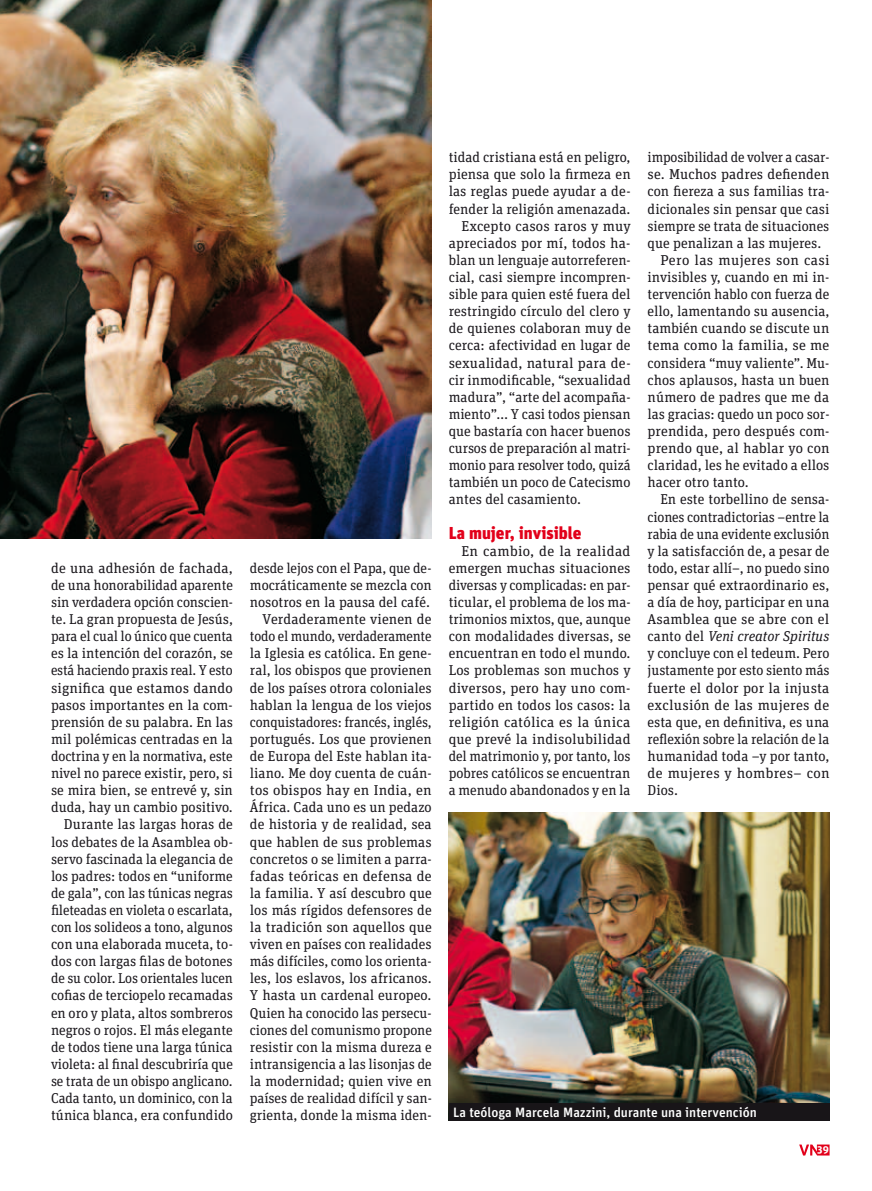
<style>
.page{position:relative;width:872px;height:1191px;background:#fff}
.page>*{position:absolute;margin:0;border:0;box-sizing:border-box;transform-origin:0 0}
.t1{font:900 17.25px "Unit OT";color:#e2001a}
.t2{font:14.25px/17.1px "Unit Slab OT";color:#1a171c;text-align:right}
.t3{font:14.25px "Unit Slab OT";letter-spacing:.02em;color:#1a171c}
.t4{font:italic 14.25px "Unit Slab OT";color:#1a171c}
.t5{font:500 13.5px "Unit OT";color:#fff}
.t6{font:700 10.5px "Unit Rounded OT";color:#fff}
.s1{font-style:normal}
</style>
<div class="page">
<svg style="left:799px;top:1144px;width:30px;height:11px"></svg>
<img style="left:0;top:0;width:432px;height:538px">
<img style="left:449px;top:812px;width:380px;height:291px">
<div style="left:449px;top:1103px;width:380px;height:17px;background:#181518"></div>
<p class="t2" style="left:51px;top:559px;width:183px">de una adhesión de fachada, de una honorabilidad aparente sin verdadera opción conscien&shy;te. la gran propuesta de Jesús, para el cual lo único que cuenta es la intención del corazón, se está haciendo praxis real. Y esto significa que estamos dando pasos importantes en la com&shy;prensión de su palabra. en las mil polémicas centradas en la doctrina y en la normativa, este nivel no parece existir, pero, si se mira bien, se entrevé y, sin duda, hay un cambio positivo.<br>Durante las largas horas de los debates de la Asamblea ob&shy;servo fascinada la elegancia de los padres: todos en “uniforme de gala”, con las túnicas negras fileteadas en violeta o escarlata, con los solideos a tono, algunos con una elaborada muceta, to&shy;dos con largas filas de botones de su color. los orientales lucen cofias de terciopelo recamadas en oro y plata, altos sombreros negros o rojos. el más elegante de todos tiene una larga túnica violeta: al final descubriría que se trata de un obispo anglicano.<br>Cada tanto, un dominico, con la túnica blanca, era confundido</p>
<p class="t2" style="left:250px;top:559px;width:183px">desde lejos con el papa, que de&shy;mocráticamente se mezcla con nosotros en la pausa del café.<br>Verdaderamente vienen de todo el mundo, verdaderamente la iglesia es católica. en gene&shy;ral, los obispos que provienen de los países otrora coloniales hablan la lengua de los viejos conquistadores: francés, inglés, portugués. los que provienen de europa del este hablan ita&shy;liano. Me doy cuenta de cuán&shy;tos obispos hay en india, en áfrica. Cada uno es un pedazo de historia y de realidad, sea que hablen de sus problemas concretos o se limiten a parra&shy;fadas teóricas en defensa de la familia. Y así descubro que los más rígidos defensores de la tradición son aquellos que viven en países con realidades más difíciles, como los orienta&shy;les, los eslavos, los africanos.<br>Y hasta un cardenal europeo.<br>Quien ha conocido las persecu&shy;ciones del comunismo propone resistir con la misma dureza e intransigencia a las lisonjas de la modernidad; quien vive en países de realidad difícil y san&shy;grienta, donde la misma iden-</p>
<p class="t2" style="left:449px;top:148px;width:183px">tidad cristiana está en peligro,</p>
<p class="t2" style="left:449px;top:166px;width:183px">piensa que solo la firmeza en</p>
<p class="t2" style="left:449px;top:183px;width:183px">las reglas puede ayudar a de-</p>
<p class="t2" style="left:449px;top:200px;width:183px">fender la religión amenazada.</p>
<p class="t2" style="left:461px;top:217px;width:171px">excepto casos raros y muy</p>
<p class="t2" style="left:449px;top:234px;width:183px">apreciados por mí, todos ha-</p>
<p class="t2" style="left:449px;top:251px;width:183px">blan un lenguaje autorreferen-</p>
<p class="t2" style="left:449px;top:268px;width:183px">cial, casi siempre incompren-</p>
<p class="t2" style="left:449px;top:285px;width:183px">sible para quien esté fuera del</p>
<p class="t2" style="left:449px;top:302px;width:183px">restringido círculo del clero y</p>
<p class="t2" style="left:449px;top:319px;width:183px">de quienes colaboran muy de</p>
<p class="t2" style="left:449px;top:337px;width:183px">cerca: afectividad en lugar de</p>
<p class="t2" style="left:449px;top:354px;width:183px">sexualidad, natural para de-</p>
<p class="t2" style="left:449px;top:371px;width:183px">cir inmodificable, “sexualidad</p>
<p class="t2" style="left:449px;top:388px;width:183px">madura”, “arte del acompaña-</p>
<p class="t2" style="left:449px;top:405px;width:183px">miento”… Y casi todos piensan</p>
<p class="t2" style="left:449px;top:422px;width:183px">que bastaría con hacer buenos</p>
<p class="t2" style="left:449px;top:439px;width:183px">cursos de preparación al matri-</p>
<p class="t2" style="left:449px;top:456px;width:183px">monio para resolver todo, quizá</p>
<p class="t2" style="left:449px;top:473px;width:183px">también un poco de Catecismo</p>
<p class="t2" style="left:449px;top:490px;width:134px">antes del casamiento.</p>
<p class="t1" style="left:449px;top:522px;width:134px">La mujer, invisible</p>
<p class="t2" style="left:449px;top:542px;width:183px;text-align:justify;text-indent:13px">en cambio, de la realidad emergen muchas situaciones diversas y complicadas: en par&shy;ticular, el problema de los ma&shy;trimonios mixtos, que, aunque con modalidades diversas, se encuentran en todo el mundo. los problemas son muchos y diversos, pero hay uno com&shy;partido en todos los casos: la religión católica es la única que prevé la indisolubilidad del matrimonio y, por tanto, los pobres católicos se encuentran a menudo abandonados y en la</p>
<p class="t2" style="left:647px;top:148px;width:183px">imposibilidad de volver a casar-</p>
<p class="t2" style="left:647px;top:166px;width:183px">se. Muchos padres defienden</p>
<p class="t2" style="left:647px;top:183px;width:183px">con fiereza a sus familias tra-</p>
<p class="t2" style="left:647px;top:200px;width:183px">dicionales sin pensar que casi</p>
<p class="t2" style="left:647px;top:217px;width:183px">siempre se trata de situaciones</p>
<p class="t2" style="left:647px;top:234px;width:175px">que penalizan a las mujeres.</p>
<p class="t3" style="left:660px;top:251px;width:171px">pero las mujeres son casi</p>
<p class="t2" style="left:647px;top:268px;width:183px">invisibles y, cuando en mi in-</p>
<p class="t2" style="left:647px;top:285px;width:183px">tervención hablo con fuerza de</p>
<p class="t2" style="left:647px;top:302px;width:183px">ello, lamentando su ausencia,</p>
<p class="t2" style="left:647px;top:319px;width:183px">también cuando se discute un</p>
<p class="t2" style="left:647px;top:337px;width:183px">tema como la familia, se me</p>
<p class="t2" style="left:647px;top:354px;width:183px">considera “muy valiente”. Mu-</p>
<p class="t2" style="left:647px;top:371px;width:183px">chos aplausos, hasta un buen</p>
<p class="t2" style="left:647px;top:388px;width:183px">número de padres que me da</p>
<p class="t2" style="left:647px;top:405px;width:183px">las gracias: quedo un poco sor-</p>
<p class="t2" style="left:647px;top:422px;width:183px">prendida, pero después com-</p>
<p class="t2" style="left:647px;top:439px;width:183px">prendo que, al hablar yo con</p>
<p class="t2" style="left:647px;top:456px;width:183px">claridad, les he evitado a ellos</p>
<p class="t2" style="left:647px;top:473px;width:103px">hacer otro tanto.</p>
<p class="t2" style="left:660px;top:490px;width:171px">en este torbellino de sensa-</p>
<p class="t2" style="left:647px;top:508px;width:183px">ciones contradictorias –entre la</p>
<p class="t2" style="left:647px;top:525px;width:183px">rabia de una evidente exclusión</p>
<p class="t2" style="left:647px;top:542px;width:183px">y la satisfacción de, a pesar de</p>
<p class="t2" style="left:647px;top:559px;width:183px">todo, estar allí–, no puedo sino</p>
<p class="t2" style="left:647px;top:576px;width:183px">pensar qué extraordinario es,</p>
<p class="t2" style="left:647px;top:593px;width:183px">a día de hoy, participar en una</p>
<p class="t2" style="left:647px;top:610px;width:183px">Asamblea que se abre con el</p>
<p class="t4" style="left:647px;top:627px;width:183px"><span class="s1">canto del</span> Veni creator Spiritus</p>
<p class="t2" style="left:647px;top:644px;width:183px">y concluye con el tedeum. pero</p>
<p class="t2" style="left:647px;top:661px;width:183px">justamente por esto siento más</p>
<p class="t2" style="left:647px;top:679px;width:183px">fuerte el dolor por la injusta</p>
<p class="t2" style="left:647px;top:696px;width:183px">exclusión de las mujeres de</p>
<p class="t2" style="left:647px;top:713px;width:183px">esta que, en definitiva, es una</p>
<p class="t2" style="left:647px;top:730px;width:183px">reflexión sobre la relación de la</p>
<p class="t2" style="left:647px;top:747px;width:183px">humanidad toda –y por tanto,</p>
<p class="t3" style="left:647px;top:764px;width:183px">de mujeres y hombres– con</p>
<p class="t2" style="left:647px;top:781px;width:32px">Dios.</p>
<p class="t5" style="left:453px;top:1104px;width:305px">La teóloga Marcela Mazzini, durante una intervención</p>
<p class="t6" style="left:817px;top:1143px;width:13px">39</p>
</div>
